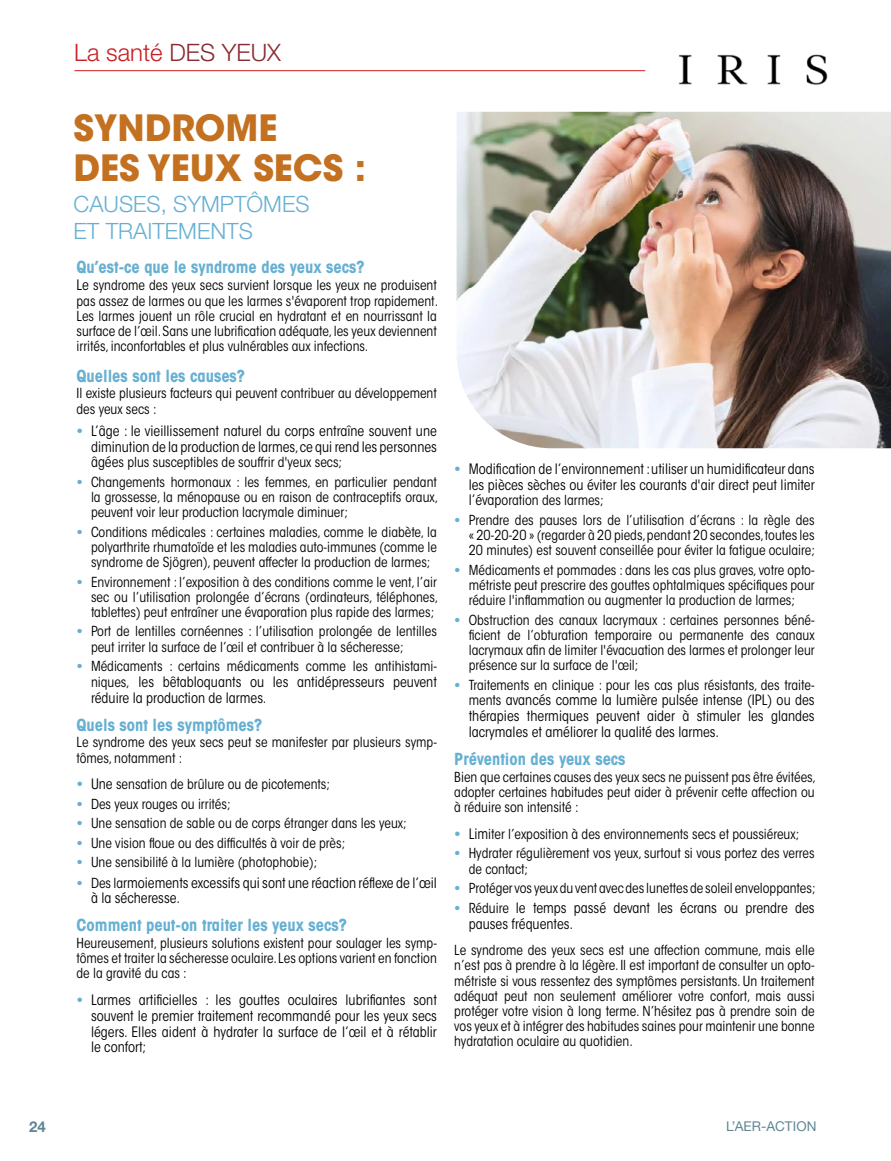
<style>
.page{position:relative;width:891px;height:1161px;background:#fff}
.page>*{position:absolute;margin:0;border:0;box-sizing:border-box;transform-origin:0 0}
.t1{font:700 36px/40.5px "ITC Avant Garde Std";color:#c37121}
.t2{font:300 24px "Helvetica Neue LT Std";color:#c91e22}
.t3{font:300 22.5px/27px "Helvetica Neue LT Std";color:#66b0d2}
.t4{font:700 condensed 16.5px "ITC Avant Garde Std";color:#66b0d2}
.t5{font:700 15px "Helvetica Neue LT Std";color:#5e8795}
.t6{font:condensed 14.25px/15.8px "ITC Avant Garde Std";color:#000}
.t7{font:condensed 13.8px/15.1px "ITC Avant Garde Std";color:#000;text-align:justify}
.t8{font:13.5px "Helvetica Neue LT Std";letter-spacing:.01em;color:#5e8795}
.s1{color:#892930}
.s2{font-size:14.25px}
.s3{font-weight:600;color:#66b0d2}
.s4{font-size:13.8px}
.s5{font-weight:600;font-size:14.25px;color:#66b0d2}
.s6{font-weight:600;font-size:13.8px;color:#66b0d2}
</style>
<div class="page">
<hr style="left:74px;top:70px;width:571px;height:1px;background:#c91e22">
<img style="left:655px;top:54px;width:173px;height:58px">
<img style="left:457px;top:112px;width:434px;height:336px">
<h2 class="t2" style="left:74px;top:38px;width:208px">La santé <span class="s1">DES YEUX</span></h2>
<h1 class="t1" style="left:74px;top:107px;width:294px">SYNDROME<br>DES YEUX SECS :</h1>
<h3 class="t3" style="left:74px;top:190px;width:237px">CAUSES, SYMPTÔMES<br>ET TRAITEMENTS</h3>
<p class="t4" style="left:77px;top:256px;width:290px">Qu’est-ce que le syndrome des yeux secs?</p>
<p class="t7" style="left:77px;top:278px;width:363px"><span class="s2">Le</span> syndrome des yeux secs survient lorsque les yeux ne produisent pas assez de larmes ou que les larmes s'évaporent trop rapidement.<br>Les larmes jouent un rôle crucial en hydratant et en nourrissant la surface de l’œil. Sans une lubrification adéquate, les yeux deviennent irrités, inconfortables et plus vulnérables aux infections.</p>
<p class="t4" style="left:77px;top:365px;width:170px">Quelles sont les causes?</p>
<p class="t7" style="left:77px;top:386px;width:362px">Il existe plusieurs facteurs qui peuvent contribuer au développement des yeux secs :</p>
<p class="t6" style="left:77px;top:423px;width:362px;text-align:right"><span class="s3">•</span> L’âge : le vieillissement naturel du corps entraîne souvent une diminution de la production de larmes, ce qui rend les personnes</p>
<p class="t7" style="left:91px;top:455px;width:253px"><span class="s2">âgée</span>s plus susceptibles de souffrir d'yeux secs;</p>
<p class="t7" style="left:91px;top:474px;width:349px;text-indent:-14px"><span class="s3">•</span> Changements hormonaux : les femmes, en particulier pendant la grossesse, la ménopause ou en raison de contraceptifs oraux, peuvent voir leur production lacrymale diminuer;</p>
<p class="t7" style="left:91px;top:524px;width:347px;text-indent:-14px"><span class="s3">•</span> Conditions médicales : certaines maladies, comme le diabète, la polyarthrite rhumatoïde et les maladies auto-immunes (comme le syndrome de Sjögren), peuvent affecter la production de larmes;</p>
<p class="t7" style="left:91px;top:574px;width:349px;text-indent:-14px"><span class="s3">•</span> Environnement : l’exposition à des conditions comme le vent, l’air sec ou l’utilisation prolongée d’écrans (ordinateurs, téléphones, tablettes) peut entraîner une évaporation plus rapide des larmes;</p>
<p class="t7" style="left:91px;top:624px;width:347px;text-indent:-14px"><span class="s3">•</span> Port de lentilles cornéennes : l’utilisation prolongée de lentilles peut irriter la surface de l’œil et contribuer à la sécheresse;</p>
<p class="t7" style="left:77px;top:659px;width:362px"><span class="s3">•</span> Médicaments : certains médicaments comme les antihistami-</p>
<p class="t6" style="left:91px;top:674px;width:347px"><span class="s4">niques,</span> les bêtabloquants ou les antidépresseurs peuvent réduire la production de larmes.</p>
<p class="t4" style="left:77px;top:714px;width:187px">Quels sont les symptômes?</p>
<p class="t7" style="left:77px;top:735px;width:362px">Le syndrome des yeux secs peut se manifester par plusieurs symp&shy;tômes, notamment :</p>
<p class="t7" style="left:77px;top:777px;width:255px"><span class="s5">•</span> <span class="s2">Une</span> sensation de brûlure ou de picotements;</p>
<p class="t7" style="left:77px;top:796px;width:155px"><span class="s3">•</span> Des yeux rouges ou irrités;</p>
<p class="t7" style="left:77px;top:816px;width:332px"><span class="s3">•</span> Une sensation de sable ou de corps étranger dans les yeux;</p>
<p class="t7" style="left:77px;top:835px;width:270px"><span class="s3">•</span> Une vision floue ou des difficultés à voir de près;</p>
<p class="t7" style="left:77px;top:855px;width:242px"><span class="s3">•</span> Une sensibilité à la lumière (photophobie);</p>
<p class="t6" style="left:91px;top:875px;width:347px;text-indent:-14px"><span class="s6">•</span> <span class="s4">Des la</span>rmoiements excessifs qui sont une réaction réflexe de l’œil à la sécheresse.</p>
<p class="t4" style="left:77px;top:915px;width:272px">Comment peut-on traiter les yeux secs?</p>
<p class="t7" style="left:77px;top:936px;width:362px">Heureusement, plusieurs solutions existent pour soulager les symp&shy;tômes et traiter la sécheresse oculaire. Les options varient en fonction de la gravité du cas :</p>
<p class="t6" style="left:91px;top:992px;width:347px;text-align:justify;text-indent:-14px"><span class="s3">•</span> Larmes artificielles : les gouttes oculaires lubrifiantes sont souvent le premier traitement recommandé pour les yeux secs légers. Elles aident à hydrater la surface de l’œil et à rétablir le confort;</p>
<p class="t6" style="left:454px;top:461px;width:362px;text-align:right"><span class="s3">•</span> Modification de l’environnement : utiliser un humidificateur dans les pièces sèches ou éviter les courants d'air direct peut limiter</p>
<p class="t7" style="left:469px;top:493px;width:136px"><span class="s2">l’évap</span>oration des larmes;</p>
<p class="t7" style="left:469px;top:512px;width:348px;text-indent:-14px"><span class="s3">•</span> Prendre des pauses lors de l’utilisation d’écrans : la règle des « 20-20-20 » (regarder à 20 pieds, pendant 20 secondes, toutes les 20 minutes) est souvent conseillée pour éviter la fatigue oculaire;</p>
<p class="t7" style="left:469px;top:562px;width:347px;text-indent:-14px"><span class="s3">•</span> Médicaments et pommades : dans les cas plus graves, votre opto&shy;métriste peut prescrire des gouttes ophtalmiques spécifiques pour réduire l'inflammation ou augmenter la production de larmes;</p>
<p class="t7" style="left:469px;top:612px;width:347px;text-indent:-14px"><span class="s3">•</span> Obstruction des canaux lacrymaux : certaines personnes béné&shy;ficient de l’obturation temporaire ou permanente des canaux lacrymaux afin de limiter l'évacuation des larmes et prolonger leur présence sur la surface de l'œil;</p>
<p class="t7" style="left:454px;top:677px;width:362px"><span class="s3">•</span> Traitements en clinique : pour les cas plus résistants, des traite-</p>
<p class="t6" style="left:469px;top:692px;width:347px;text-align:justify"><span class="s4">ments</span> avancés comme la lumière pulsée intense (IPL) ou des thérapies thermiques peuvent aider à stimuler les glandes lacrymales et améliorer la qualité des larmes.</p>
<p class="t4" style="left:454px;top:749px;width:173px">Prévention des yeux secs</p>
<p class="t7" style="left:454px;top:769px;width:363px">Bien que certaines causes des yeux secs ne puissent pas être évitées, adopter certaines habitudes peut aider à prévenir cette affection ou à réduire son intensité :</p>
<p class="t7" style="left:454px;top:826px;width:346px"><span class="s5">•</span> <span class="s2">Lim</span>iter l’exposition à des environnements secs et poussiéreux;</p>
<p class="t7" style="left:469px;top:846px;width:347px;text-indent:-14px"><span class="s3">•</span> Hydrater régulièrement vos yeux, surtout si vous portez des verres de contact;</p>
<p class="t7" style="left:454px;top:881px;width:363px"><span class="s3">•</span> Protéger vos yeux du vent avec des lunettes de soleil enveloppantes;</p>
<p class="t6" style="left:469px;top:900px;width:347px;text-indent:-14px"><span class="s6">•</span> <span class="s4">Réduire</span> le temps passé devant les écrans ou prendre des pauses fréquentes.</p>
<p class="t7" style="left:454px;top:943px;width:362px">Le syndrome des yeux secs est une affection commune, mais elle n’est pas à prendre à la légère. Il est important de consulter un opto&shy;métriste si vous ressentez des symptômes persistants. Un traitement adéquat peut non seulement améliorer votre confort, mais aussi protéger votre vision à long terme. N’hésitez pas à prendre soin de vos yeux et à intégrer des habitudes saines pour maintenir une bonne hydratation oculaire au quotidien.</p>
<p class="t5" style="left:29px;top:1117px;width:18px">24</p>
<p class="t8" style="left:726px;top:1118px;width:92px">L’AER-ACTION</p>
</div>
